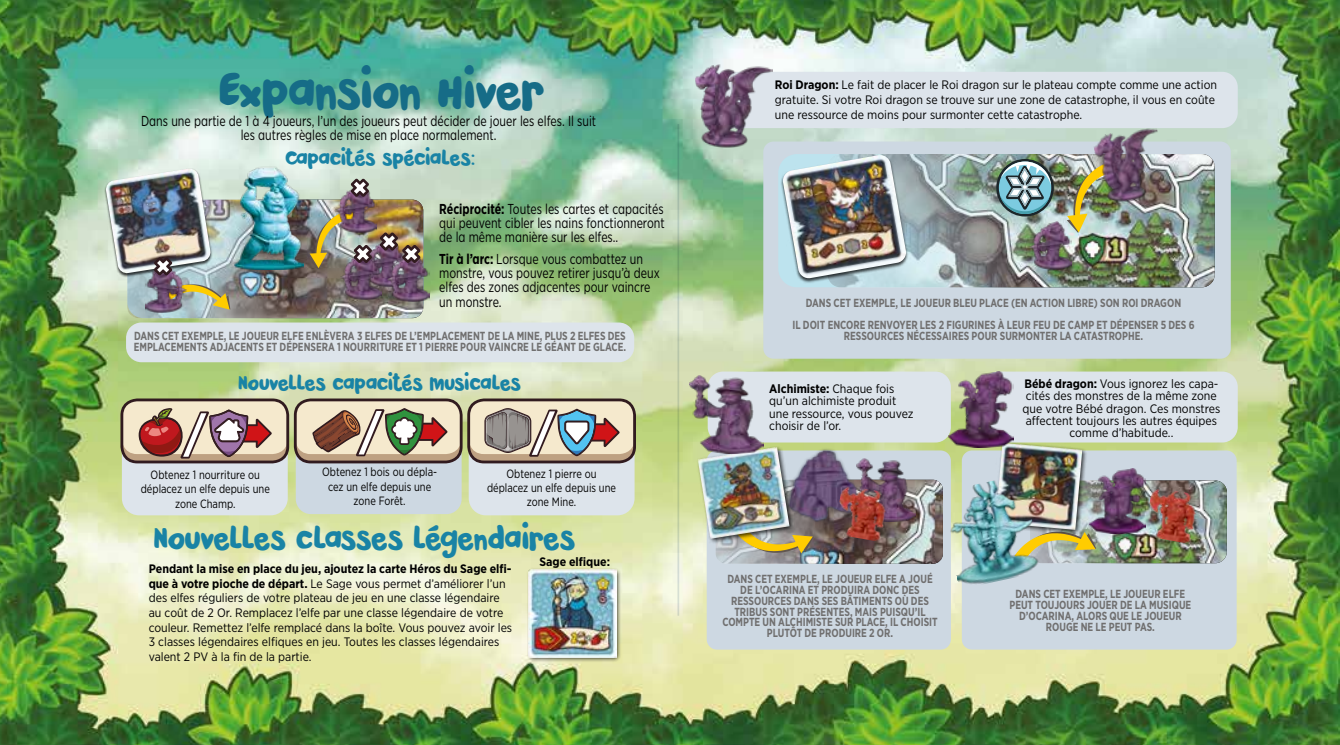
<style>
.page{position:relative;width:1340px;height:745px;background:#fff}
.page>*{position:absolute;margin:0;border:0;box-sizing:border-box;transform-origin:0 0}
.t1{font:49.7px "DK Pardesi";letter-spacing:-.025em;color:#166c87}
.t2{font:31.5px "DK Pardesi";letter-spacing:-.03em;color:#1983a5}
.t3{font:20.82px "DK Pardesi";letter-spacing:-.03em;color:#1983a5}
.t4{font:14.35px/14.3px "Gotham Narrow";color:#000;text-align:center;scale:.86 1}
.t5{font:12.25px/14.7px "Gotham Narrow";color:#000}
.t6{font:700 12.25px "Gotham Narrow";color:#000}
.t7{font:12.08px/14.3px "Gotham Narrow";color:#000;text-align:center;scale:.9 1}
.t8{font:700 11.72px/10.8px "Gotham Narrow";color:#706f6f;text-align:center;scale:.86 1}
.s1{font-weight:700}
</style>
<div class="page">
<img style="left:0;top:0;width:1339px;height:744px">
<div style="left:706px;top:450px;width:244px;height:199px;background:#cdd8e2;border-radius:10px"></div>
<hr style="left:677px;top:124px;width:2px;height:491px;background:#dde4eb">
<div style="left:763px;top:141px;width:467px;height:217px;background:#cdd8e2;border-radius:10px"></div>
<img style="left:827px;top:154px;width:387px;height:133px">
<div style="left:715px;top:72px;width:522px;height:56px;background:#dde4eb;border-radius:15px"></div>
<img style="left:695px;top:65px;width:77px;height:82px">
<div style="left:122px;top:415px;width:166px;height:100px;background:#dde4eb;border-radius:17px"></div>
<div style="left:296px;top:410px;width:165px;height:103px;background:#cdd8e2;border-radius:15px"></div>
<div style="left:468px;top:416px;width:166px;height:99px;background:#dde4eb;border-radius:17px"></div>
<img style="left:1066px;top:160px;width:51px;height:73px">
<img style="left:127px;top:199px;width:296px;height:119px">
<div style="left:104px;top:168px;width:109px;height:109px;background:#000;opacity:.75"></div>
<img style="left:105px;top:168px;width:106px;height:105px">
<img style="left:234px;top:163px;width:70px;height:106px">
<svg style="left:187px;top:284px;width:43px;height:25px"></svg>
<img style="left:145px;top:264px;width:42px;height:48px">
<img style="left:372px;top:238px;width:16px;height:48px">
<img style="left:388px;top:253px;width:41px;height:48px">
<img style="left:340px;top:251px;width:41px;height:48px">
<img style="left:335px;top:185px;width:42px;height:48px">
<div style="left:126px;top:322px;width:508px;height:40px;background:#dde4eb;border-radius:15px"></div>
<svg style="left:120px;top:398px;width:516px;height:65px;background:#b5a190"></svg>
<svg style="left:351px;top:178px;width:18px;height:19px"></svg>
<img style="left:309px;top:209px;width:63px;height:59px">
<svg style="left:380px;top:232px;width:40px;height:31px"></svg>
<svg style="left:154px;top:257px;width:18px;height:18px"></svg>
<img style="left:1091px;top:128px;width:77px;height:78px">
<div style="left:780px;top:154px;width:129px;height:130px;background:#000;opacity:.75"></div>
<img style="left:782px;top:155px;width:124px;height:124px">
<svg style="left:996px;top:159px;width:57px;height:57px"></svg>
<svg style="left:999px;top:161px;width:52px;height:53px;background:#7da3ab"></svg>
<img style="left:1029px;top:221px;width:42px;height:48px">
<div style="left:707px;top:371px;width:243px;height:71px;background:#dde4eb;border-radius:15px"></div>
<div style="left:982px;top:371px;width:255px;height:71px;background:#dde4eb;border-radius:15px"></div>
<div style="left:961px;top:450px;width:275px;height:199px;background:#cdd8e2;border-radius:10px"></div>
<img style="left:1043px;top:480px;width:183px;height:83px">
<svg style="left:1043px;top:531px;width:53px;height:30px"></svg>
<div style="left:994px;top:441px;width:93px;height:94px;background:#000;opacity:.75"></div>
<img style="left:995px;top:442px;width:87px;height:87px">
<img style="left:950px;top:474px;width:93px;height:115px">
<img style="left:1143px;top:486px;width:59px;height:58px">
<img style="left:715px;top:479px;width:228px;height:84px">
<img style="left:794px;top:447px;width:65px;height:76px">
<svg style="left:732px;top:521px;width:81px;height:32px"></svg>
<div style="left:696px;top:445px;width:98px;height:98px;background:#000;opacity:.75"></div>
<img style="left:697px;top:446px;width:92px;height:92px">
<div style="left:526px;top:567px;width:95px;height:95px;background:#000;opacity:.75"></div>
<img style="left:528px;top:569px;width:88px;height:87px">
<img style="left:948px;top:371px;width:65px;height:75px">
<img style="left:1089px;top:468px;width:56px;height:65px">
<img style="left:690px;top:375px;width:74px;height:78px">
<img style="left:856px;top:458px;width:59px;height:63px">
<img style="left:833px;top:484px;width:59px;height:58px">
<h1 class="t1" style="left:218px;top:59px;width:328px">EXPANSION HIVER</h1>
<p class="t4" style="left:141px;top:113px;width:530px">Dans une partie de 1 à 4 joueurs, l’un des joueurs peut décider de jouer les elfes. Il suit les autres règles de mise en place normalement.</p>
<h3 class="t3" style="left:285px;top:144px;width:191px">CAPACITÉS SPÉCIALES:</h3>
<p class="t4" style="left:439px;top:201px;width:264px;text-align:justify"><span class="s1">Réciprocité:</span> Toutes les cartes et capacités qui peuvent cibler les nains fonctionneront de la même manière sur les elfes..</p>
<p class="t4" style="left:439px;top:251px;width:258px;text-align:left"><span class="s1">Tir à l’arc:</span> Lorsque vous combattez un monstre, vous pouvez retirer jusqu’à deux elfes des zones adjacentes pour vaincre un monstre.</p>
<p class="t8" style="left:134px;top:330px;width:574px;text-align:left">DANS CET EXEMPLE, LE JOUEUR ELFE ENLÈVERA 3 ELFES DE L’EMPLACEMENT DE LA MINE, PLUS 2 ELFES DES<br>EMPLACEMENTS ADJACENTS ET DÉPENSERA 1 NOURRITURE ET 1 PIERRE POUR VAINCRE LE GÉANT DE GLACE.</p>
<h3 class="t3" style="left:238px;top:368px;width:284px">NOUVELLES CAPACITÉS MUSICALES</h3>
<p class="t7" style="left:141px;top:467px;width:145px">Obtenez 1 nourriture ou déplacez un elfe depuis une zone Champ.</p>
<p class="t7" style="left:322px;top:464px;width:129px">Obtenez 1 bois ou dépla&shy;cez un elfe depuis une zone Forêt.</p>
<p class="t7" style="left:487px;top:465px;width:145px">Obtenez 1 pierre ou déplacez un elfe depuis une zone Mine.</p>
<h2 class="t2" style="left:153px;top:517px;width:424px">NOUVELLES CLASSES LÉGENDAIRES</h2>
<p class="t6" style="left:539px;top:553px;width:72px">Sage elfique:</p>
<p class="t5" style="left:149px;top:560px;width:365px"><span class="s1">Pendant la mise en place du jeu, ajoutez la carte Héros du Sage elfi&shy;que à votre pioche de départ.</span> Le Sage vous permet d’améliorer l’un des elfes réguliers de votre plateau de jeu en une classe légendaire au coût de 2 Or. Remplacez l’elfe par une classe légendaire de votre couleur. Remettez l’elfe remplacé dans la boîte. Vous pouvez avoir les 3 classes légendaires elfiques en jeu. Toutes les classes légendaires valent 2 PV à la fin de la partie.</p>
<p class="t5" style="left:775px;top:77px;width:443px"><span class="s1">Roi Dragon:</span> Le fait de placer le Roi dragon sur le plateau compte comme une action gratuite. Si votre Roi dragon se trouve sur une zone de catastrophe, il vous en coûte une ressource de moins pour surmonter cette catastrophe.</p>
<p class="t8" style="left:792px;top:291px;width:469px;line-height:21.7px">DANS CET EXEMPLE, LE JOUEUR BLEU PLACE (EN ACTION LIBRE) SON ROI DRAGON<br>IL DOIT ENCORE RENVOYER LES 2 FIGURINES À LEUR FEU DE CAMP ET DÉPENSER 5 DES 6</p>
<p class="t8" style="left:844px;top:329px;width:349px">RESSOURCES NÉCESSAIRES POUR SURMONTER LA CATASTROPHE.</p>
<p class="t5" style="left:769px;top:382px;width:146px;line-height:12.2px"><span class="s1">Alchimiste:</span> Chaque fois qu’un alchimiste produit une ressource, vous pouvez choisir de l’or.</p>
<p class="t5" style="left:1022px;top:377px;width:199px;line-height:12.2px;text-align:center"><span class="s1">Bébé dragon:</span> Vous ignorez les capa&shy;cités des monstres de la même zone que votre Bébé dragon. Ces monstres affectent toujours les autres équipes comme d’habitude..</p>
<p class="t8" style="left:722px;top:573px;width:252px">DANS CET EXEMPLE, LE JOUEUR ELFE A JOUÉ DE L’OCARINA ET PRODUIRA DONC DES RESSOURCES DANS SES BÂTIMENTS OÙ DES TRIBUS SONT PRÉSENTES, MAIS PUISQU’IL COMPTE UN ALCHIMISTE SUR PLACE, IL CHOISIT PLUTÔT DE PRODUIRE 2 OR.</p>
<p class="t8" style="left:1009px;top:588px;width:213px">DANS CET EXEMPLE, LE JOUEUR ELFE<br>PEUT TOUJOURS JOUER DE LA MUSIQUE<br>D’OCARINA, ALORS QUE LE JOUEUR<br>ROUGE NE LE PEUT PAS.</p>
</div>
